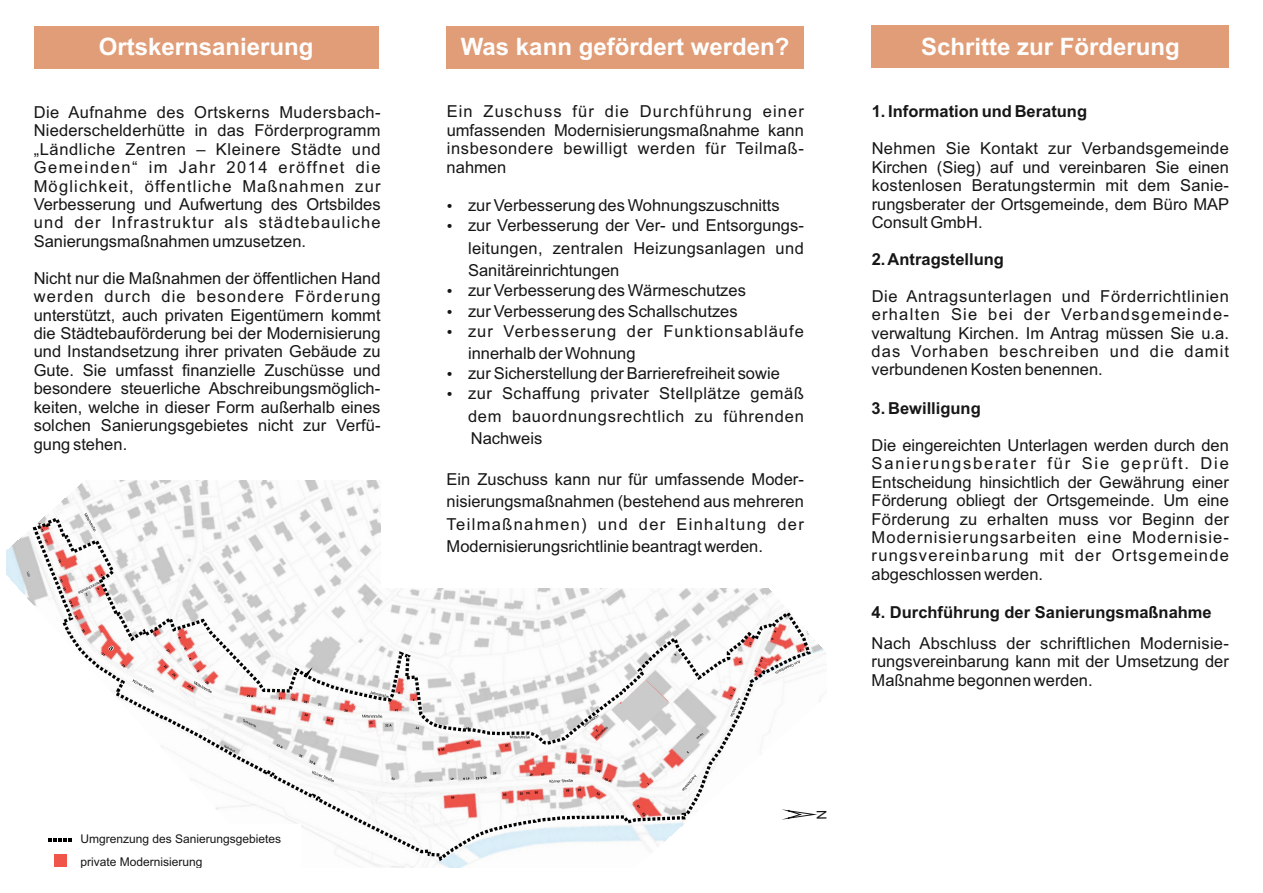
<style>
.page{position:relative;width:1263px;height:893px;background:#fff}
.page>*{position:absolute;margin:0;border:0;box-sizing:border-box;transform-origin:0 0}
.t1{font:700 24px "Arial";color:#fff}
.t2{font:16.5px/18.5px "Arial";color:#151616;text-align:justify}
.t3{font:700 16.5px "Arial";color:#151616}
.t4{font:16.5px/22.5px "Arial";letter-spacing:.02em;color:#151616}
.t5{font:16.5px/22.5px "Arial";letter-spacing:.045em;color:#151616}
.t6{font:12px "Arial";color:#151616}
</style>
<div class="page">
<img style="left:6px;top:480px;width:462px;height:388px">
<div style="left:381px;top:23px;width:525px;height:565px;background:#fff"></div>
<div style="left:872px;top:26px;width:357px;height:42px;background:#e19d77"></div>
<div style="left:446px;top:26px;width:358px;height:43px;background:#e19d77"></div>
<div style="left:34px;top:26px;width:344px;height:43px;background:#e19d77"></div>
<div style="left:6px;top:824px;width:295px;height:51px;background:#fff"></div>
<div style="left:54px;top:855px;width:12px;height:12px;background:#f0554a"></div>
<svg style="left:27px;top:513px;width:800px;height:351px"></svg>
<h1 class="t1" style="left:99px;top:38px;width:216px">Ortskernsanierung</h1>
<h1 class="t1" style="left:461px;top:38px;width:330px">Was kann gefördert werden?</h1>
<p class="t2" style="left:34px;top:104px;width:348px">Die Aufnahme des Ortskerns Mudersbach-Niederschelderhütte in das Förderprogramm „Ländliche Zentren – Kleinere Städte und Gemeinden“ im Jahr 2014 eröffnet die Möglichkeit, öffentliche Maßnahmen zur Verbesserung und Aufwertung des Ortsbildes und der Infrastruktur als städtebauliche Sanierungsmaßnahmen umzusetzen.</p>
<p class="t2" style="left:34px;top:270px;width:348px">Nicht nur die Maßnahmen der öffentlichen Hand werden durch die besondere Förderung unterstützt, auch privaten Eigentümern kommt die Städtebauförderung bei der Modernisierung und Instandsetzung ihrer privaten Gebäude zu Gute. Sie umfasst finanzielle Zuschüsse und besondere steuerliche Abschreibungsmöglich&shy;keiten, welche in dieser Form außerhalb eines solchen Sanierungsgebietes nicht zur Verfü&shy;gung stehen.</p>
<p class="t2" style="left:447px;top:104px;width:359px">Ein Zuschuss für die Durchführung einer umfassenden Modernisierungsmaßnahme kann insbesondere bewilligt werden für Teilmaß&shy;nahmen</p>
<p class="t2" style="left:468px;top:197px;width:337px;line-height:20.1px">zur Verbesserung des Wohnungszuschnitts zur Verbesserung der Ver- und Entsorgungs-</p>
<p class="t4" style="left:468px;top:238px;width:337px">leitungen, zentralen Heizungsanlagen und<br>Sanitäreinrichtungen</p>
<p class="t2" style="left:468px;top:282px;width:337px;line-height:20.1px;text-align:left">zur Verbesserung des Wärmeschutzes<br>zur Verbesserung des Schallschutzes<br>zur Verbesserung der Funktionsabläufe</p>
<p class="t2" style="left:468px;top:345px;width:337px;line-height:20.1px;text-align:left">innerhalb der Wohnung<br>zur Sicherstellung der Barrierefreiheit sowie zur Schaffung privater Stellplätze gemäß</p>
<p class="t5" style="left:468px;top:406px;width:337px">dem bauordnungsrechtlich zu führenden<br>Nachweis</p>
<p class="t2" style="left:447px;top:469px;width:359px;line-height:22.5px">Ein Zuschuss kann nur für umfassende Moder&shy;nisierungsmaßnahmen (bestehend aus mehreren Teilmaßnahmen) und der Einhaltung der Modernisierungsrichtlinie beantragt werden.</p>
<p class="t6" style="left:80px;top:834px;width:202px">Umgrenzung des Sanierungsgebietes</p>
<p class="t6" style="left:80px;top:857px;width:124px">private Modernisierung</p>
<h1 class="t1" style="left:921px;top:37px;width:260px">Schritte zur Förderung</h1>
<p class="t3" style="left:872px;top:105px;width:217px">1. Information und Beratung</p>
<p class="t2" style="left:872px;top:141px;width:359px">Nehmen Sie Kontakt zur Verbandsgemeinde Kirchen (Sieg) auf und vereinbaren Sie einen kostenlosen Beratungstermin mit dem Sanie&shy;rungsberater der Ortsgemeinde, dem Büro MAP Consult GmbH.</p>
<p class="t3" style="left:872px;top:253px;width:134px">2. Antragstellung</p>
<p class="t2" style="left:872px;top:288px;width:359px">Die Antragsunterlagen und Förderrichtlinien erhalten Sie bei der Verbandsgemeinde&shy;verwaltung Kirchen. Im Antrag müssen Sie u.a. das Vorhaben beschreiben und die damit verbundenen Kosten benennen.</p>
<p class="t3" style="left:872px;top:402px;width:111px">3. Bewilligung</p>
<p class="t2" style="left:872px;top:437px;width:359px">Die eingereichten Unterlagen werden durch den Sanierungsberater für Sie geprüft. Die Entscheidung hinsichtlich der Gewährung einer Förderung obliegt der Ortsgemeinde. Um eine Förderung zu erhalten muss vor Beginn der Modernisierungsarbeiten eine Modernisie&shy;rungsvereinbarung mit der Ortsgemeinde abgeschlossen werden.</p>
<p class="t3" style="left:872px;top:606px;width:342px">4. Durchführung der Sanierungsmaßnahme</p>
<p class="t2" style="left:871px;top:635px;width:359px">Nach Abschluss der schriftlichen Modernisie&shy;rungsvereinbarung kann mit der Umsetzung der Maßnahme begonnen werden.</p>
</div>
